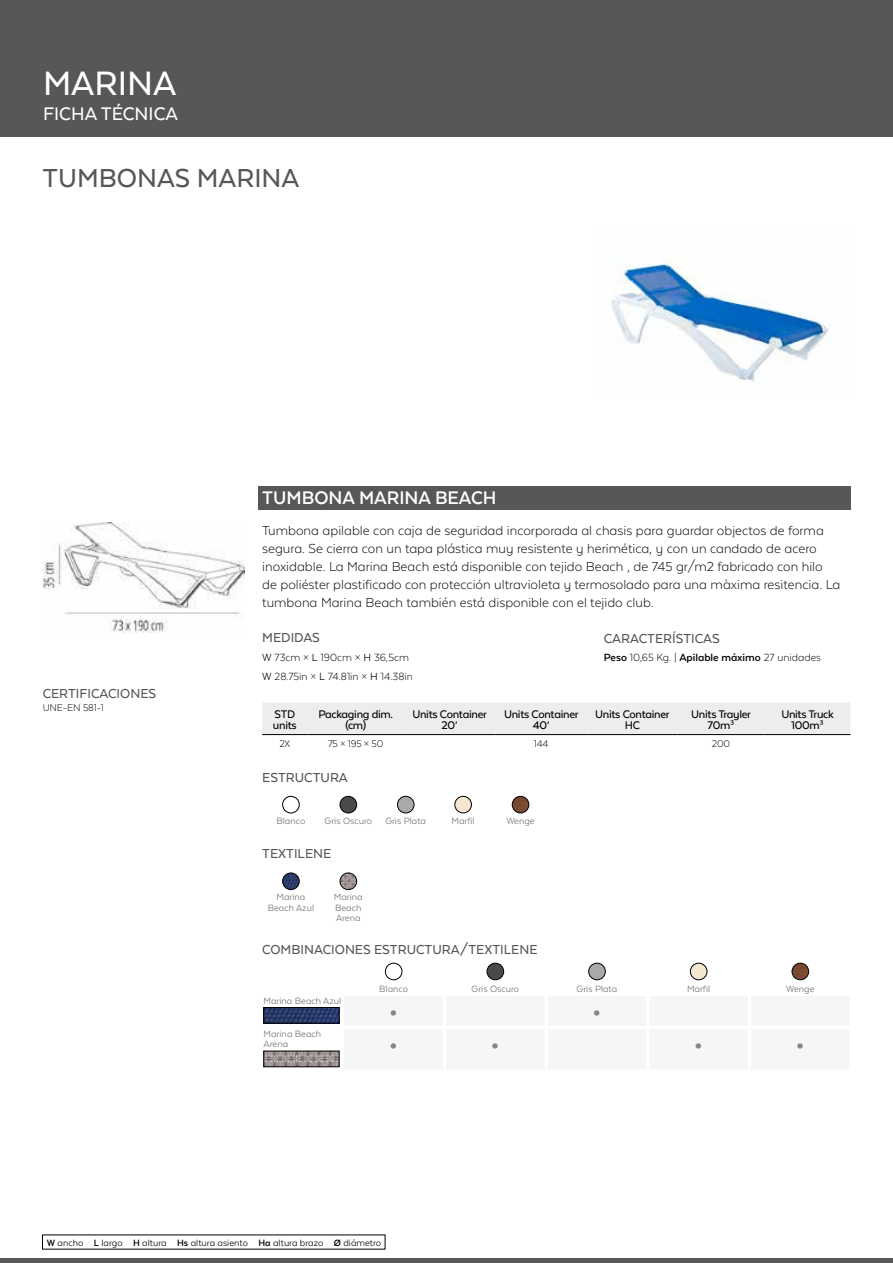
<style>
.page{position:relative;width:893px;height:1263px;background:#fff}
.page>*{position:absolute;margin:0;border:0;box-sizing:border-box;transform-origin:0 0}
.t1{font:500 39px "Texta Alt";color:#fff}
.t2{font:700 31.5px "Texta Alt";color:#878787}
.t3{font:500 30px "Texta Alt";color:#575756}
.t4{font:700 21px "Texta Alt";color:#fff}
.t5{font:500 21px "Texta Alt";color:#fff}
.t6{font:300 15px/18px "Texta Alt";color:#000}
.t7{font:500 15px "Texta Alt";color:#575756}
.t8{font:500 12.75px/10.5px "Texta Alt";letter-spacing:-.025em;color:#000;text-align:center}
.t9{font:300 12px/18.6px "Texta Alt";color:#000}
.t10{font:300 11.25px "Texta Alt";letter-spacing:-.02em;color:#000}
.t11{font:10.5px/10.5px "Texta Alt";color:#706f6f}
.t12{font:10.5px "Texta Alt";color:#000}
.s1{font-weight:400}
.s2{font-weight:700}
</style>
<div class="page">
<hr style="left:0;top:1259px;width:893px;height:4px;background:#575756">
<div style="left:0;top:0;width:893px;height:137px;background:#575756"></div>
<img style="left:611px;top:259px;width:218px;height:123px">
<div style="left:258px;top:486px;width:592px;height:23px;background:#575756"></div>
<div style="left:262px;top:703px;width:588px;height:31px;background:#ededed"></div>
<hr style="left:262px;top:734px;width:46px;height:1px;background:#000">
<hr style="left:308px;top:734px;width:96px;height:1px;background:#000">
<hr style="left:404px;top:734px;width:91px;height:1px;background:#000">
<hr style="left:495px;top:734px;width:92px;height:1px;background:#000">
<hr style="left:587px;top:734px;width:90px;height:1px;background:#000">
<hr style="left:677px;top:734px;width:88px;height:1px;background:#000">
<hr style="left:765px;top:734px;width:85px;height:1px;background:#000">
<img style="left:283px;top:796px;width:16px;height:17px;border-radius:8px">
<div style="left:282px;top:796px;width:17px;height:17px;border:1px solid #000;border-radius:50%"></div>
<img style="left:340px;top:796px;width:17px;height:17px;border-radius:8px">
<div style="left:340px;top:796px;width:17px;height:17px;border:1px solid #000;border-radius:50%"></div>
<img style="left:397px;top:796px;width:17px;height:17px;border-radius:8px">
<div style="left:397px;top:796px;width:17px;height:17px;border:1px solid #000;border-radius:50%"></div>
<img style="left:455px;top:796px;width:16px;height:17px;border-radius:8px">
<div style="left:455px;top:796px;width:17px;height:17px;border:1px solid #000;border-radius:50%"></div>
<img style="left:512px;top:796px;width:17px;height:17px;border-radius:8px">
<div style="left:512px;top:796px;width:17px;height:17px;border:1px solid #000;border-radius:50%"></div>
<img style="left:283px;top:873px;width:16px;height:16px;border-radius:8px">
<div style="left:282px;top:873px;width:17px;height:17px;border:1px solid #000;border-radius:50%"></div>
<img style="left:340px;top:873px;width:17px;height:16px;border-radius:8px">
<div style="left:340px;top:873px;width:17px;height:17px;border:1px solid #000;border-radius:50%"></div>
<img style="left:385px;top:963px;width:17px;height:17px;border-radius:8px">
<div style="left:385px;top:963px;width:17px;height:17px;border:1px solid #000;border-radius:50%"></div>
<img style="left:487px;top:963px;width:17px;height:17px;border-radius:8px">
<div style="left:487px;top:963px;width:17px;height:17px;border:1px solid #000;border-radius:50%"></div>
<img style="left:589px;top:963px;width:16px;height:17px;border-radius:8px">
<div style="left:589px;top:963px;width:16px;height:17px;border:1px solid #000;border-radius:50%"></div>
<img style="left:690px;top:963px;width:17px;height:17px;border-radius:8px">
<div style="left:690px;top:963px;width:17px;height:17px;border:1px solid #000;border-radius:50%"></div>
<img style="left:792px;top:963px;width:17px;height:17px;border-radius:8px">
<div style="left:792px;top:963px;width:17px;height:17px;border:1px solid #000;border-radius:50%"></div>
<img style="left:266px;top:1009px;width:71px;height:12px">
<div style="left:264px;top:1007px;width:75px;height:16px;border:1px solid #000"></div>
<img style="left:266px;top:1053px;width:71px;height:12px">
<div style="left:264px;top:1051px;width:75px;height:16px;border:1px solid #000"></div>
<img style="left:43px;top:522px;width:201px;height:111px">
<h1 class="t1" style="left:43px;top:63px;width:135px">MARINA</h1>
<h3 class="t5" style="left:43px;top:103px;width:136px">FICHA TÉCNICA</h3>
<h3 class="t3" style="left:43px;top:163px;width:258px">TUMBONAS MARINA</h3>
<p class="t7" style="left:43px;top:685px;width:115px">CERTIFICACIONES</p>
<p class="t10" style="left:43px;top:702px;width:63px">UNE-EN 581-1</p>
<h3 class="t4" style="left:262px;top:487px;width:236px">TUMBONA MARINA BEACH</h3>
<p class="t6" style="left:262px;top:521px;width:580px">Tumbona apilable con caja de seguridad incorporada al chasis para guardar objectos de forma segura. Se cierra con un tapa plástica muy resistente y herimética, y con un candado de acero inoxidable. La Marina Beach está disponible con tejido Beach , de 745 gr/m2 fabricado con hilo de poliéster plastificado con protección ultravioleta y termosolado para una màxima resitencia. La tumbona Marina Beach también está disponible con el tejido club.</p>
<p class="t7" style="left:262px;top:630px;width:59px">MEDIDAS</p>
<p class="t9" style="left:262px;top:648px;width:152px"><span class="s1">W</span> 73cm × <span class="s1">L</span> 190cm × <span class="s1">H</span> 36,5cm<br><span class="s1">W</span> 28.75in × <span class="s1">L</span> 74.81in × <span class="s1">H</span> 14.38in</p>
<p class="t7" style="left:604px;top:630px;width:117px">CARACTERÍSTICAS</p>
<p class="t9" style="left:604px;top:648px;width:219px"><span class="s2">Peso</span> 10,65 Kg. | <span class="s2">Apilable máximo</span> 27 unidades</p>
<p class="t8" style="left:273px;top:709px;width:25px;text-align:left">STD units</p>
<p class="t8" style="left:318px;top:709px;width:76px">Packaging dim. (cm)</p>
<p class="t8" style="left:412px;top:709px;width:76px">Units Container<br>20’</p>
<p class="t8" style="left:504px;top:709px;width:76px">Units Container<br>40’</p>
<p class="t8" style="left:595px;top:709px;width:76px">Units Container<br>HC</p>
<p class="t8" style="left:691px;top:709px;width:61px">Units Trayler<br>70m³</p>
<p class="t8" style="left:781px;top:709px;width:54px">Units Truck<br>100m³</p>
<p class="t10" style="left:279px;top:738px;width:12px">2X</p>
<p class="t10" style="left:328px;top:738px;width:57px">75 × 195 × 50</p>
<p class="t10" style="left:534px;top:738px;width:16px">144</p>
<p class="t10" style="left:712px;top:738px;width:20px">200</p>
<p class="t7" style="left:262px;top:769px;width:87px">ESTRUCTURA</p>
<p class="t11" style="left:277px;top:815px;width:30px">Blanco</p>
<p class="t11" style="left:325px;top:815px;width:49px">Gris Oscuro</p>
<p class="t11" style="left:385px;top:815px;width:42px">Gris Plata</p>
<p class="t11" style="left:451px;top:815px;width:25px">Marfil</p>
<p class="t11" style="left:506px;top:815px;width:30px">Wenge</p>
<p class="t7" style="left:262px;top:846px;width:71px">TEXTILENE</p>
<p class="t11" style="left:268px;top:892px;width:48px;text-align:center">Marina<br>Beach Azul</p>
<p class="t11" style="left:334px;top:892px;width:30px">Marina<br>Beach<br>Arena</p>
<p class="t7" style="left:262px;top:942px;width:277px">COMBINACIONES ESTRUCTURA/TEXTILENE</p>
<p class="t11" style="left:379px;top:983px;width:30px">Blanco</p>
<p class="t11" style="left:472px;top:983px;width:49px">Gris Oscuro</p>
<p class="t11" style="left:577px;top:983px;width:42px">Gris Plata</p>
<p class="t11" style="left:687px;top:983px;width:25px">Marfil</p>
<p class="t11" style="left:786px;top:983px;width:30px">Wenge</p>
<p class="t11" style="left:264px;top:995px;width:79px">Marina Beach Azul</p>
<h2 class="t2" style="left:389px;top:994px;width:12px">•</h2>
<h2 class="t2" style="left:592px;top:994px;width:12px">•</h2>
<p class="t11" style="left:264px;top:1028px;width:59px">Marina Beach<br>Arena</p>
<h2 class="t2" style="left:389px;top:1027px;width:12px">•</h2>
<h2 class="t2" style="left:490px;top:1027px;width:12px">•</h2>
<h2 class="t2" style="left:694px;top:1027px;width:12px">•</h2>
<h2 class="t2" style="left:795px;top:1027px;width:12px">•</h2>
<p class="t12" style="left:47px;top:1237px;width:336px"><span class="s2">W</span> ancho <span class="s2">L</span> largo <span class="s2">H</span> altura <span class="s2">Hs</span> altura asiento <span class="s2">Ha</span> altura brazo <span class="s2">Ø</span> diámetro</p>
</div>
